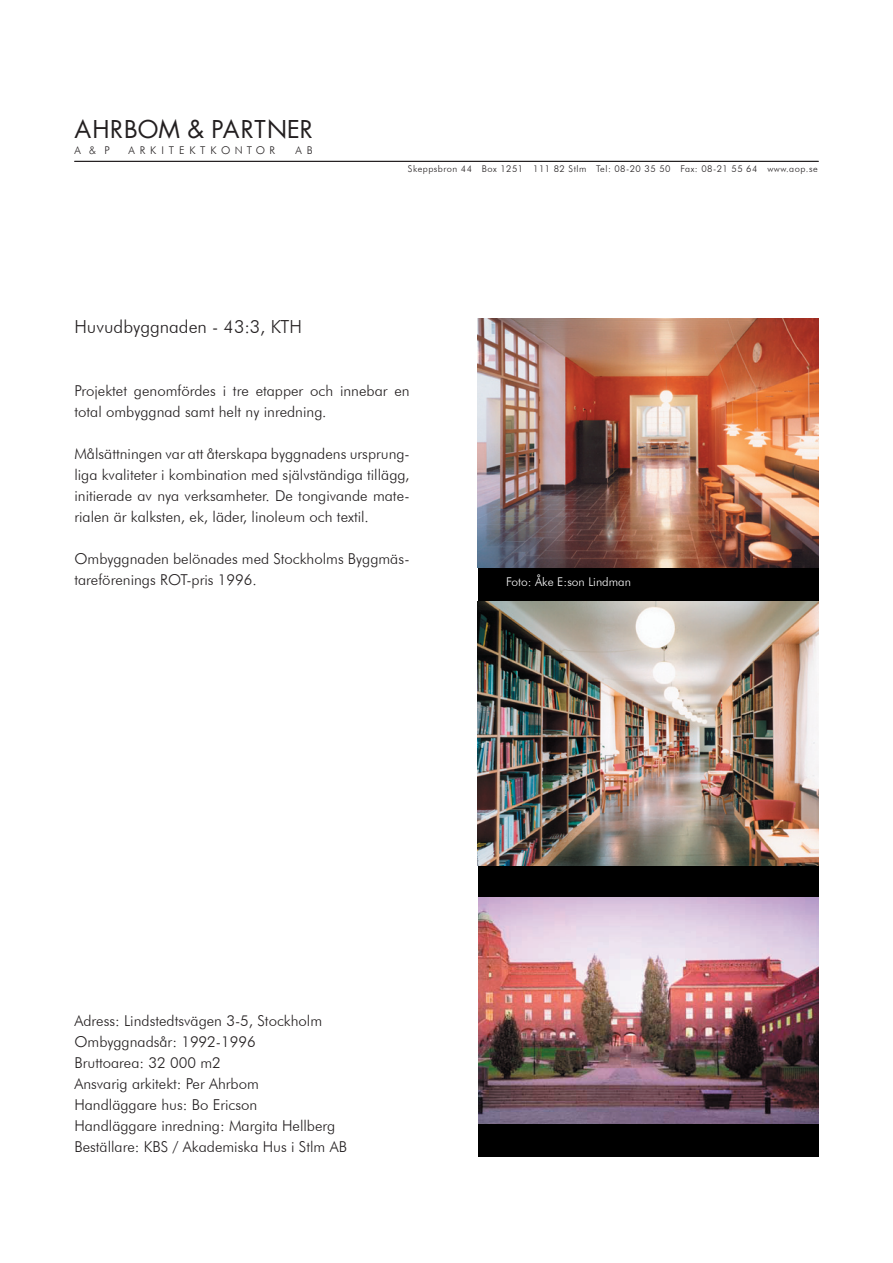
<style>
.page{position:relative;width:893px;height:1263px;background:#fff}
.page>*{position:absolute;margin:0;border:0;box-sizing:border-box;transform-origin:0 0}
.t1{font:24px "Futura";letter-spacing:.02em;color:#231f20}
.t2{font:300 18px "Futura BT";color:#231f20}
.t3{font:300 15px/21px "Futura BT";color:#231f20}
.t4{font:300 12px "Futura BT";color:#fff}
.t5{font:300 10.65px "Futura BT";letter-spacing:.465em;color:#231f20}
.t6{font:300 9.3px "Futura BT";letter-spacing:.05em;color:#231f20}
</style>
<div class="page">
<div style="left:478px;top:319px;width:341px;height:838px;background:#000"></div>
<img style="left:478px;top:601px;width:341px;height:265px">
<img style="left:479px;top:897px;width:340px;height:226px">
<img style="left:478px;top:319px;width:341px;height:249px">
<hr style="left:74px;top:161px;width:745px;height:1px;background:#231f20">
<p class="t1" style="left:74px;top:114px;width:240px">AHRBOM &amp; PARTNER</p>
<p class="t5" style="left:74px;top:144px;width:37px">A&amp;P</p>
<p class="t5" style="left:128px;top:144px;width:148px">ARKITEKTKONTOR</p>
<p class="t5" style="left:295px;top:144px;width:19px">A B</p>
<p class="t2" style="left:74px;top:315px;width:229px">Huvudbyggnaden - 43:3, KTH</p>
<p class="t6" style="left:408px;top:163px;width:411px">Skeppsbron 44 Box 1251 111 82 Stlm Tel: 08-20 35 50 Fax: 08-21 55 64 www.aop.se</p>
<p class="t3" style="left:74px;top:380px;width:337px">Projektet genomfördes i tre etapper och innebar en total ombyggnad samt helt ny inredning.</p>
<p class="t3" style="left:74px;top:443px;width:337px;text-align:justify">Målsättningen var att återskapa byggnadens ursprung&shy;liga kvaliteter i kombination med självständiga tillägg, initierade av nya verksamheter. De tongivande mate&shy;rialen är kalksten, ek, läder, linoleum och textil.</p>
<p class="t3" style="left:74px;top:548px;width:337px">Ombyggnaden belönades med Stockholms Byggmäs&shy;tareförenings ROT-pris 1996.</p>
<p class="t4" style="left:506px;top:574px;width:126px">Foto: Åke E:son Lindman</p>
<p class="t3" style="left:74px;top:1010px;width:249px">Adress: Lindstedtsvägen 3-5, Stockholm</p>
<p class="t3" style="left:74px;top:1031px;width:183px">Ombyggnadsår: 1992-1996</p>
<p class="t3" style="left:74px;top:1052px;width:148px">Bruttoarea: 32 000 m2</p>
<p class="t3" style="left:74px;top:1073px;width:186px">Ansvarig arkitekt: Per Ahrbom</p>
<p class="t3" style="left:74px;top:1094px;width:184px">Handläggare hus: Bo Ericson</p>
<p class="t3" style="left:74px;top:1115px;width:262px">Handläggare inredning: Margita Hellberg</p>
<p class="t3" style="left:74px;top:1136px;width:274px">Beställare: KBS / Akademiska Hus i Stlm AB</p>
</div>
